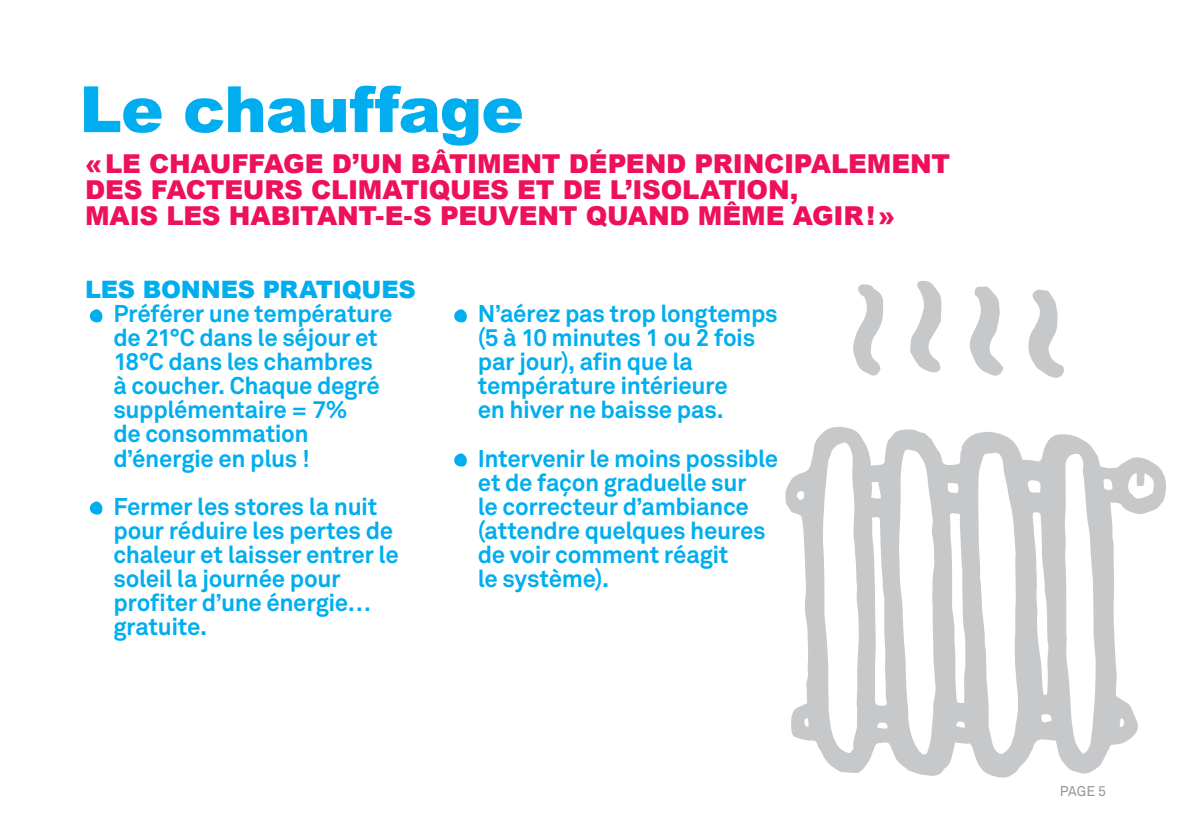
<style>
.page{position:relative;width:1191px;height:840px;background:#fff}
.page>*{position:absolute;margin:0;border:0;box-sizing:border-box;transform-origin:0 0}
.t1{font:900 63.8px "Arial";letter-spacing:-.015em;color:#00aeef}
.SOUS_TITRE{font:900 26px/26px "Arial";letter-spacing:-.01em;color:#ee1059}
.TEXTES_BLANCS{font:700 24px/24px "Akkurat";letter-spacing:-.015em;color:#00aeef}
.TEXTES_BLANCS-2{font:900 24px "Arial";letter-spacing:-.005em;color:#00aeef}
.TITRES{font:14px "Akkurat";color:#939598}
</style>
<div class="page">
<svg style="left:89px;top:309px;width:14px;height:13px"></svg>
<svg style="left:89px;top:501px;width:14px;height:13px"></svg>
<svg style="left:454px;top:309px;width:13px;height:13px"></svg>
<svg style="left:454px;top:453px;width:13px;height:13px"></svg>
<svg style="left:969px;top:286px;width:34px;height:89px"></svg>
<svg style="left:1028px;top:289px;width:36px;height:89px"></svg>
<svg style="left:910px;top:281px;width:31px;height:91px"></svg>
<svg style="left:853px;top:284px;width:30px;height:92px"></svg>
<svg style="left:785px;top:427px;width:381px;height:350px"></svg>
<h1 class="t1" style="left:79px;top:63px;width:446px">Le chauffage</h1>
<p class="SOUS_TITRE" style="left:85px;top:150px;width:866px">«LE CHAUFFAGE D’UN BÂTIMENT DÉPEND PRINCIPALEMENT<br>DES FACTEURS CLIMATIQUES ET DE L’ISOLATION,<br>MAIS LES HABITANT-E-S PEUVENT QUAND MÊME AGIR!»</p>
<p class="TEXTES_BLANCS-2" style="left:85px;top:272px;width:332px">LES BONNES PRATIQUES</p>
<p class="TEXTES_BLANCS" style="left:113px;top:301px;width:280px">Préférer une température de 21°C dans le séjour et<br>18°C dans les chambres<br>à coucher. Chaque degré supplémentaire = 7%<br>de consommation d’énergie en plus !</p>
<p class="TEXTES_BLANCS" style="left:113px;top:493px;width:265px">Fermer les stores la nuit</p>
<p class="TEXTES_BLANCS" style="left:113px;top:517px;width:287px">pour réduire les pertes de chaleur et laisser entrer le soleil la journée pour</p>
<p class="TEXTES_BLANCS" style="left:113px;top:589px;width:259px">profiter d’une énergie… gratuite.</p>
<p class="TEXTES_BLANCS" style="left:478px;top:301px;width:301px">N’aérez pas trop longtemps (5 à 10 minutes 1 ou 2 fois par jour), afin que la température intérieure<br>en hiver ne baisse pas.</p>
<p class="TEXTES_BLANCS" style="left:478px;top:445px;width:302px">Intervenir le moins possible et de façon graduelle sur<br>le correcteur d’ambiance (attendre quelques heures</p>
<p class="TEXTES_BLANCS" style="left:478px;top:541px;width:252px">de voir comment réagit</p>
<p class="TEXTES_BLANCS" style="left:478px;top:565px;width:133px">le système).</p>
<p class="TITRES" style="left:1059px;top:781px;width:48px">PAGE 5</p>
</div>
